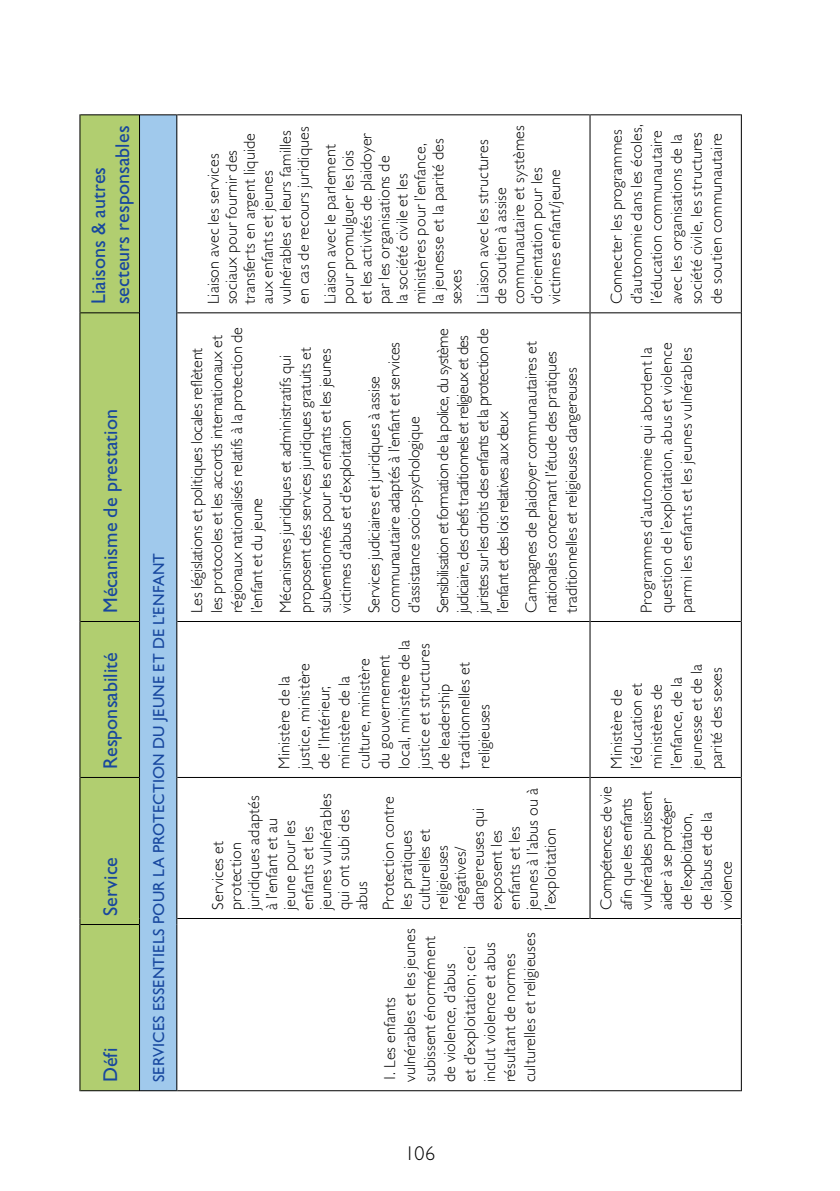
<style>
.page{position:relative;width:840px;height:1191px;background:#fff}
.page>*{position:absolute;margin:0;border:0;box-sizing:border-box;transform-origin:0 0}
.t1{font:20px/24px "Gill Sans";letter-spacing:.005em;color:#17479e}
.t2{font:300 20px "Gill Sans";color:#000}
.t3{font:300 16px/20px "Gill Sans";letter-spacing:.005em;color:#000}
.t4{font:300 16px/20px "Gill Sans";letter-spacing:-.04em;color:#000}
.t5{font:300 16px/20px "Gill Sans";letter-spacing:-.02em;color:#000}
.t6{font:16px "Gill Sans";letter-spacing:.02em;color:#17479e}
</style>
<div class="page">
<div style="left:80px;top:115px;width:59px;height:975px;background:#b1ce70"></div>
<div style="left:139px;top:115px;width:38px;height:975px;background:#a0c9ec"></div>
<hr style="left:79px;top:924px;width:1px;height:167px;background:#000">
<hr style="left:80px;top:1090px;width:59px;height:1px;background:#000">
<hr style="left:80px;top:924px;width:59px;height:1px;background:#000">
<hr style="left:79px;top:777px;width:1px;height:141px;background:#000">
<hr style="left:79px;top:621px;width:1px;height:156px;background:#000">
<hr style="left:80px;top:777px;width:59px;height:1px;background:#000">
<hr style="left:79px;top:313px;width:1px;height:308px;background:#000">
<hr style="left:80px;top:621px;width:59px;height:1px;background:#000">
<hr style="left:79px;top:114px;width:1px;height:199px;background:#000">
<hr style="left:80px;top:312px;width:59px;height:1px;background:#000">
<hr style="left:80px;top:114px;width:59px;height:1px;background:#000">
<hr style="left:139px;top:924px;width:1px;height:167px;background:#000">
<hr style="left:140px;top:1090px;width:36px;height:1px;background:#000">
<hr style="left:139px;top:777px;width:1px;height:141px;background:#000">
<hr style="left:139px;top:621px;width:1px;height:156px;background:#000">
<hr style="left:139px;top:313px;width:1px;height:308px;background:#000">
<hr style="left:139px;top:114px;width:1px;height:199px;background:#000">
<hr style="left:140px;top:114px;width:36px;height:1px;background:#000">
<hr style="left:176px;top:924px;width:1px;height:167px;background:#000">
<hr style="left:177px;top:1090px;width:412px;height:1px;background:#000">
<hr style="left:176px;top:777px;width:1px;height:141px;background:#000">
<hr style="left:177px;top:918px;width:412px;height:1px;background:#000">
<hr style="left:176px;top:621px;width:1px;height:156px;background:#000">
<hr style="left:177px;top:777px;width:412px;height:1px;background:#000">
<hr style="left:176px;top:313px;width:1px;height:308px;background:#000">
<hr style="left:177px;top:621px;width:412px;height:1px;background:#000">
<hr style="left:176px;top:114px;width:1px;height:199px;background:#000">
<hr style="left:177px;top:312px;width:412px;height:1px;background:#000">
<hr style="left:177px;top:114px;width:412px;height:1px;background:#000">
<hr style="left:589px;top:1090px;width:151px;height:1px;background:#000">
<hr style="left:589px;top:777px;width:1px;height:142px;background:#000">
<hr style="left:590px;top:918px;width:150px;height:1px;background:#000">
<hr style="left:589px;top:621px;width:1px;height:156px;background:#000">
<hr style="left:590px;top:777px;width:150px;height:1px;background:#000">
<hr style="left:589px;top:313px;width:1px;height:308px;background:#000">
<hr style="left:590px;top:621px;width:150px;height:1px;background:#000">
<hr style="left:589px;top:114px;width:1px;height:199px;background:#000">
<hr style="left:590px;top:312px;width:150px;height:1px;background:#000">
<hr style="left:590px;top:114px;width:150px;height:1px;background:#000">
<hr style="left:740px;top:924px;width:1px;height:167px;background:#000">
<hr style="left:740px;top:777px;width:1px;height:141px;background:#000">
<hr style="left:740px;top:621px;width:1px;height:156px;background:#000">
<hr style="left:740px;top:313px;width:1px;height:308px;background:#000">
<hr style="left:740px;top:114px;width:1px;height:199px;background:#000">
<p class="t1" style="left:87px;top:304px;width:180px;rotate:-90deg">Liaisons &amp; autres secteurs responsables</p>
<p class="t1" style="left:99px;top:613px;width:205px;rotate:-90deg">Mécanisme de prestation</p>
<p class="t1" style="left:99px;top:769px;width:118px;rotate:-90deg">Responsabilité</p>
<p class="t1" style="left:99px;top:916px;width:60px;rotate:-90deg">Service</p>
<p class="t1" style="left:99px;top:1082px;width:36px;rotate:-90deg">Défi</p>
<p class="t6" style="left:149px;top:1082px;width:531px;rotate:-90deg">SERVICES ESSENTIELS POUR LA PROTECTION DU JEUNE ET DE L’ENFANT</p>
<p class="t3" style="left:204px;top:304px;width:179px;line-height:18px;rotate:-90deg">Liaison avec les services sociaux pour fournir des transferts en argent liquide aux enfants et jeunes vulnérables et leurs familles en cas de recours juridiques</p>
<p class="t3" style="left:321px;top:304px;width:173px;line-height:18px;rotate:-90deg">Liaison avec le parlement pour promulguer les lois<br>et les activités de plaidoyer par les organisations de<br>la société civile et les ministères pour l’enfance, la jeunesse et la parité des sexes</p>
<p class="t3" style="left:473px;top:304px;width:180px;line-height:18px;rotate:-90deg">Liaison avec les structures de soutien à assise communautaire et systèmes d’orientation pour les victimes enfant/jeune</p>
<p class="t3" style="left:187px;top:613px;width:287px;rotate:-90deg">Les législations et politiques locales reflètent<br>les protocoles et les accords internationaux et régionaux nationalisés relatifs à la protection de l’enfant et du jeune</p>
<p class="t3" style="left:275px;top:613px;width:267px;rotate:-90deg">Mécanismes juridiques et administratifs qui proposent des services juridiques gratuits et subventionnés pour les enfants et les jeunes victimes d’abus et d’exploitation</p>
<p class="t3" style="left:364px;top:613px;width:272px;rotate:-90deg">Services judiciaires et juridiques à assise communautaire adaptés à l’enfant et services d’assistance socio-psychologique</p>
<p class="t4" style="left:432px;top:613px;width:286px;rotate:-90deg">Sensibilisation et formation de la police, du système judiciaire, des chefs traditionnels et religieux et des juristes sur les droits des enfants et la protection de l’enfant et des lois relatives aux deux</p>
<p class="t3" style="left:274px;top:769px;width:130px;rotate:-90deg">Ministère de la justice, ministère<br>de l’Intérieur, ministère de la culture, ministère du gouvernement local, ministère de la justice et structures de leadership traditionnelles et religieuses</p>
<p class="t3" style="left:521px;top:613px;width:273px;rotate:-90deg">Campagnes de plaidoyer communautaires et nationales concernant l’étude des pratiques traditionnelles et religieuses dangereuses</p>
<p class="t3" style="left:209px;top:910px;width:118px;line-height:18px;rotate:-90deg">Services et protection juridiques adaptés à l’enfant et au jeune pour les enfants et les jeunes vulnérables qui ont subi des abus</p>
<p class="t3" style="left:379px;top:910px;width:123px;line-height:18px;rotate:-90deg">Protection contre les pratiques culturelles et religieuses négatives/ dangereuses qui exposent les enfants et les jeunes à l’abus ou à l’exploitation</p>
<p class="t3" style="left:379px;top:1082px;width:155px;rotate:-90deg">1. Les enfants vulnérables et les jeunes subissent énormément de violence, d’abus<br>et d’exploitation; ceci inclut violence et abus résultant de normes culturelles et religieuses</p>
<p class="t3" style="left:606px;top:304px;width:182px;rotate:-90deg">Connecter les programmes d’autonomie dans les écoles, l’éducation communautaire avec les organisations de la société civile, les structures de soutien communautaire</p>
<p class="t3" style="left:636px;top:613px;width:272px;rotate:-90deg">Programmes d’autonomie qui abordent la question de l’exploitation, abus et violence parmi les enfants et les jeunes vulnérables</p>
<p class="t3" style="left:606px;top:769px;width:106px;rotate:-90deg">Ministère de l’éducation et ministères de l’enfance, de la jeunesse et de la parité des sexes</p>
<p class="t5" style="left:596px;top:910px;width:125px;rotate:-90deg">Compétences de vie afin que les enfants vulnérables puissent aider à se protéger de l’exploitation,<br>de l’abus et de la violence</p>
<p class="t2" style="left:404px;top:1142px;width:32px">106</p>
</div>
